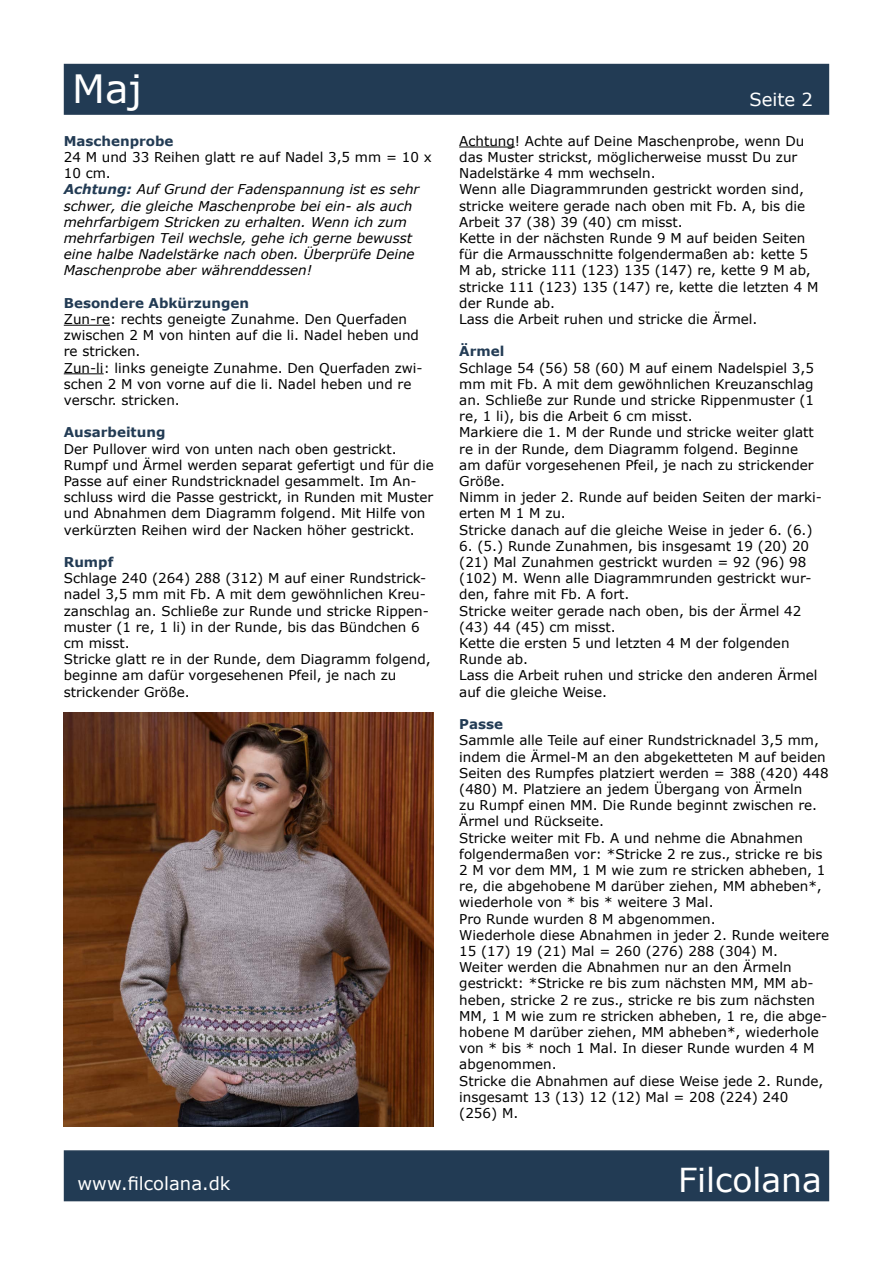
<style>
.page{position:relative;width:893px;height:1263px;background:#fff}
.page>*{position:absolute;margin:0;border:0;box-sizing:border-box;transform-origin:0 0}
.t1{font:39px "Verdana";color:#fff}
.t2{font:33px "Verdana";color:#fff}
.t3{font:18px "Verdana";color:#fff}
.t4{font:13.5px/16.2px "Verdana";color:#000}
.t5{font:italic 13.5px/16.2px "Verdana";color:#000}
.t6{font:700 13.5px "Verdana";color:#223b54}
.s1{font-style:normal}
.s2{font-weight:700;color:#223b54}
</style>
<div class="page">
<div style="left:64px;top:64px;width:765px;height:51px;background:#223b54;border:2px solid #243c54"></div>
<div style="left:64px;top:1150px;width:765px;height:51px;background:#223b54;border:2px solid #243c54"></div>
<hr style="left:64px;top:325px;width:46px;height:1px;background:#000">
<hr style="left:64px;top:373px;width:40px;height:1px;background:#000">
<hr style="left:459px;top:147px;width:56px;height:1px;background:#000">
<img style="left:64px;top:713px;width:370px;height:414px">
<h1 class="t1" style="left:72px;top:62px;width:71px">Maj</h1>
<p class="t6" style="left:64px;top:131px;width:111px">Maschenprobe</p>
<p class="t5" style="left:64px;top:149px;width:369px"><span class="s1">24 M und 33 Reihen glatt re auf Nadel 3,5 mm = 10 x 10 cm.<br></span><span class="s2">Achtung:</span> Auf Grund der Fadenspannung ist es sehr schwer, die gleiche Maschenprobe bei ein- als auch mehrfarbigem Stricken zu erhalten. Wenn ich zum mehrfarbigen Teil wechsle, gehe ich gerne bewusst eine halbe Nadelstärke nach oben. Überprüfe Deine Maschenprobe aber währenddessen!</p>
<p class="t6" style="left:64px;top:293px;width:187px">Besondere Abkürzungen</p>
<p class="t4" style="left:64px;top:311px;width:360px">Zun-re: rechts geneigte Zunahme. Den Querfaden zwischen 2 M von hinten auf die li. Nadel heben und re stricken.<br>Zun-li: links geneigte Zunahme. Den Querfaden zwi&shy;schen 2 M von vorne auf die li. Nadel heben und re verschr. stricken.</p>
<p class="t6" style="left:64px;top:423px;width:103px">Ausarbeitung</p>
<p class="t4" style="left:64px;top:440px;width:371px">Der Pullover wird von unten nach oben gestrickt.<br>Rumpf und Ärmel werden separat gefertigt und für die Passe auf einer Rundstricknadel gesammelt. Im An&shy;schluss wird die Passe gestrickt, in Runden mit Muster und Abnahmen dem Diagramm folgend. Mit Hilfe von verkürzten Reihen wird der Nacken höher gestrickt.</p>
<p class="t6" style="left:64px;top:553px;width:51px">Rumpf</p>
<p class="t4" style="left:64px;top:570px;width:368px">Schlage 240 (264) 288 (312) M auf einer Rundstrick&shy;nadel 3,5 mm mit Fb. A mit dem gewöhnlichen Kreu&shy;zanschlag an. Schließe zur Runde und stricke Rippen&shy;muster (1 re, 1 li) in der Runde, bis das Bündchen 6 cm misst.<br>Stricke glatt re in der Runde, dem Diagramm folgend, beginne am dafür vorgesehenen Pfeil, je nach zu strickender Größe.</p>
<h3 class="t3" style="left:749px;top:87px;width:65px">Seite 2</h3>
<p class="t4" style="left:459px;top:133px;width:361px">Achtung! Achte auf Deine Maschenprobe, wenn Du das Muster strickst, möglicherweise musst Du zur Nadelstärke 4 mm wechseln.<br>Wenn alle Diagrammrunden gestrickt worden sind, stricke weitere gerade nach oben mit Fb. A, bis die Arbeit 37 (38) 39 (40) cm misst.<br>Kette in der nächsten Runde 9 M auf beiden Seiten für die Armausschnitte folgendermaßen ab: kette 5<br>M ab, stricke 111 (123) 135 (147) re, kette 9 M ab, stricke 111 (123) 135 (147) re, kette die letzten 4 M der Runde ab.<br>Lass die Arbeit ruhen und stricke die Ärmel.</p>
<p class="t6" style="left:459px;top:342px;width:47px">Ärmel</p>
<p class="t4" style="left:459px;top:359px;width:364px">Schlage 54 (56) 58 (60) M auf einem Nadelspiel 3,5 mm mit Fb. A mit dem gewöhnlichen Kreuzanschlag an. Schließe zur Runde und stricke Rippenmuster (1 re, 1 li), bis die Arbeit 6 cm misst.<br>Markiere die 1. M der Runde und stricke weiter glatt re in der Runde, dem Diagramm folgend. Beginne am dafür vorgesehenen Pfeil, je nach zu strickender Größe.<br>Nimm in jeder 2. Runde auf beiden Seiten der marki&shy;erten M 1 M zu.<br>Stricke danach auf die gleiche Weise in jeder 6. (6.)</p>
<p class="t4" style="left:459px;top:538px;width:360px">6. (5.) Runde Zunahmen, bis insgesamt 19 (20) 20 (21) Mal Zunahmen gestrickt wurden = 92 (96) 98 (102) M. Wenn alle Diagrammrunden gestrickt wur&shy;den, fahre mit Fb. A fort.<br>Stricke weiter gerade nach oben, bis der Ärmel 42 (43) 44 (45) cm misst.<br>Kette die ersten 5 und letzten 4 M der folgenden Runde ab.<br>Lass die Arbeit ruhen und stricke den anderen Ärmel auf die gleiche Weise.</p>
<p class="t6" style="left:459px;top:715px;width:45px">Passe</p>
<p class="t4" style="left:459px;top:732px;width:371px">Sammle alle Teile auf einer Rundstricknadel 3,5 mm, indem die Ärmel-M an den abgeketteten M auf beiden Seiten des Rumpfes platziert werden = 388 (420) 448 (480) M. Platziere an jedem Übergang von Ärmeln<br>zu Rumpf einen MM. Die Runde beginnt zwischen re.<br>Ärmel und Rückseite.<br>Stricke weiter mit Fb. A und nehme die Abnahmen folgendermaßen vor: *Stricke 2 re zus., stricke re bis 2 M vor dem MM, 1 M wie zum re stricken abheben, 1 re, die abgehobene M darüber ziehen, MM abheben*, wiederhole von * bis * weitere 3 Mal.<br>Pro Runde wurden 8 M abgenommen.<br>Wiederhole diese Abnahmen in jeder 2. Runde weitere 15 (17) 19 (21) Mal = 260 (276) 288 (304) M.<br>Weiter werden die Abnahmen nur an den Ärmeln gestrickt: *Stricke re bis zum nächsten MM, MM ab&shy;heben, stricke 2 re zus., stricke re bis zum nächsten MM, 1 M wie zum re stricken abheben, 1 re, die abge&shy;hobene M darüber ziehen, MM abheben*, wiederhole von * bis * noch 1 Mal. In dieser Runde wurden 4 M abgenommen.<br>Stricke die Abnahmen auf diese Weise jede 2. Runde, insgesamt 13 (13) 12 (12) Mal = 208 (224) 240 (256) M.</p>
<h3 class="t3" style="left:78px;top:1171px;width:154px">www.filcolana.dk</h3>
<h2 class="t2" style="left:678px;top:1157px;width:145px">Filcolana</h2>
</div>
